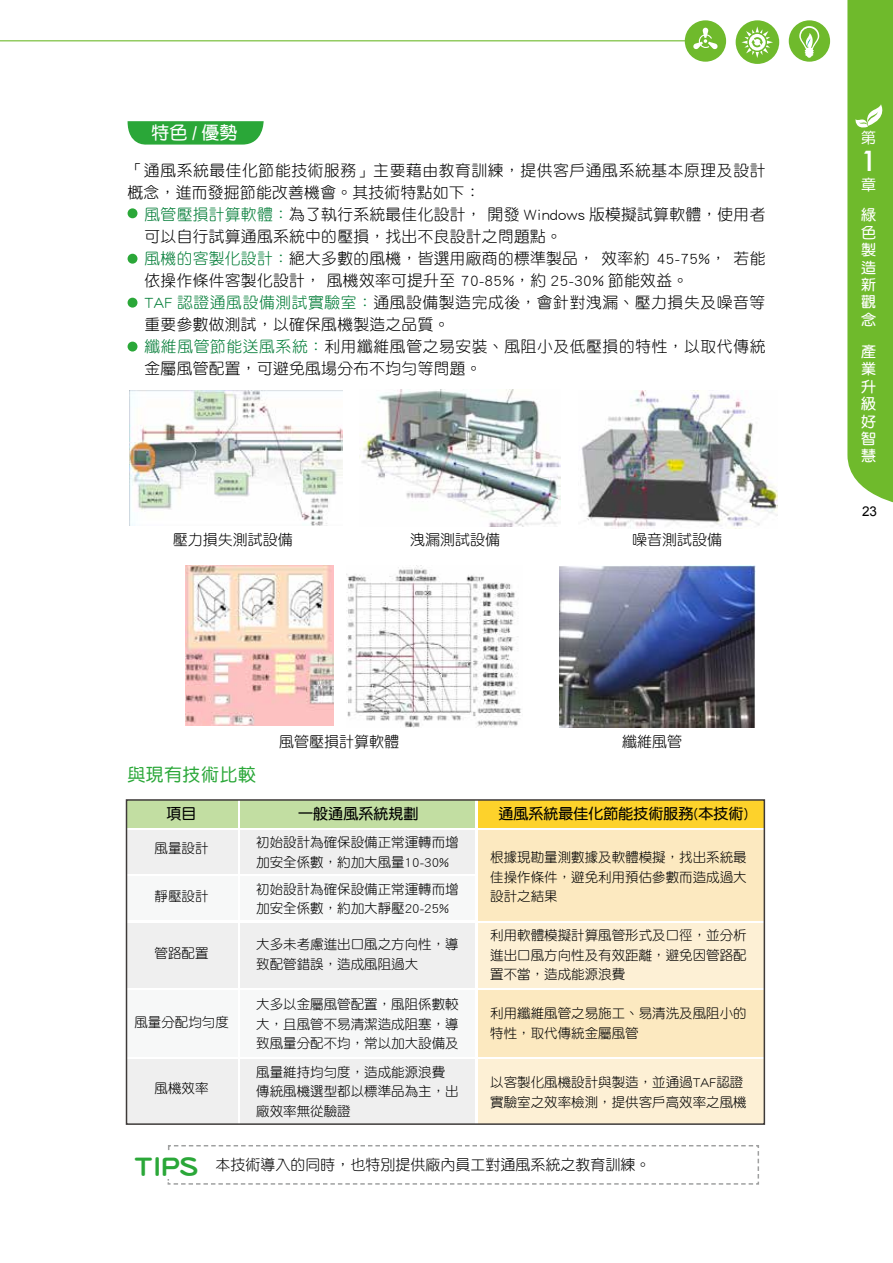
<style>
.page{position:relative;width:893px;height:1263px;background:#fff}
.page>*{position:absolute;margin:0;border:0;box-sizing:border-box;transform-origin:0 0}
.t1{font:500 27px "Futura";color:#fff}
.t2{font:18px "DF Yuan Std W5";letter-spacing:.02em;color:#2aa738}
.t3{font:18px "DF Yuan Std W7";color:#fff}
.t4{font:15.75px/21.9px "DF Yuan Std W3";letter-spacing:.02em;color:#000}
.t5{font:15.75px/21.9px "DF Yuan Std W3";letter-spacing:.04em;color:#000}
.t6{font:15px "DF Yuan Std W3";color:#000}
.t7{font:15px "DF Yuan Std W7";color:#000}
.t8{font:15px/17.4px "DF Yuan Std W7";color:#fff;text-align:justify}
.t9{font:15px "DF Yuan Std W5";color:#fff}
.t10{font:13.5px/19.5px "DF Yuan Std W3";color:#000}
.t11{font:13.5px "Arial";color:#000}
.s1{color:#007c36}
.s2{font-family:"DF Yuan Std W8";font-size:27px;color:#2aa738}
</style>
<div class="page">
<div style="left:736px;top:20px;width:43px;height:44px;background:#6fba2c;border-radius:50%"></div>
<div style="left:789px;top:20px;width:41px;height:42px;background:#6fba2c;border-radius:50%"></div>
<svg style="left:799px;top:26px;width:20px;height:32px"></svg>
<div style="left:685px;top:20px;width:41px;height:42px;background:#6fba2c;border-radius:50%"></div>
<svg style="left:0;top:28px;width:723px;height:34px"></svg>
<div style="left:847px;top:0;width:46px;height:503px;background:#6fba2c"></div>
<svg style="left:741px;top:26px;width:32px;height:32px"></svg>
<svg style="left:128px;top:121px;width:136px;height:24px;background:#3bae47"></svg>
<div style="left:128px;top:208px;width:9px;height:10px;background:#2aa738;border-radius:50%"></div>
<div style="left:128px;top:254px;width:9px;height:10px;background:#2aa738;border-radius:50%"></div>
<div style="left:128px;top:298px;width:9px;height:10px;background:#2aa738;border-radius:50%"></div>
<div style="left:128px;top:342px;width:9px;height:9px;background:#2aa738;border-radius:50%"></div>
<svg style="left:167px;top:1145px;width:592px;height:40px"></svg>
<img style="left:129px;top:391px;width:213px;height:135px">
<img style="left:359px;top:390px;width:201px;height:137px">
<img style="left:580px;top:390px;width:197px;height:138px">
<img style="left:185px;top:565px;width:149px;height:161px">
<img style="left:346px;top:565px;width:175px;height:163px">
<img style="left:559px;top:565px;width:196px;height:162px">
<div style="left:240px;top:800px;width:235px;height:27px;background:#c2dea2"></div>
<div style="left:478px;top:990px;width:286px;height:67px;background:#fce9c0"></div>
<div style="left:240px;top:830px;width:235px;height:43px;background:#efefef"></div>
<div style="left:240px;top:877px;width:235px;height:43px;background:#f7f8f8"></div>
<div style="left:240px;top:923px;width:235px;height:64px;background:#efefef"></div>
<div style="left:240px;top:990px;width:235px;height:67px;background:#f7f8f8"></div>
<div style="left:240px;top:1060px;width:235px;height:64px;background:#efefef"></div>
<div style="left:126px;top:830px;width:112px;height:43px;background:#efefef"></div>
<div style="left:126px;top:877px;width:112px;height:43px;background:#f7f8f8"></div>
<div style="left:126px;top:923px;width:112px;height:64px;background:#efefef"></div>
<div style="left:126px;top:990px;width:112px;height:67px;background:#f7f8f8"></div>
<div style="left:126px;top:1060px;width:112px;height:64px;background:#efefef"></div>
<div style="left:478px;top:800px;width:286px;height:27px;background:#fdd22b"></div>
<div style="left:478px;top:830px;width:286px;height:90px;background:#fce9c0"></div>
<div style="left:478px;top:923px;width:286px;height:64px;background:#fdf0d5"></div>
<div style="left:478px;top:1060px;width:286px;height:64px;background:#fdf0d5"></div>
<div style="left:126px;top:800px;width:112px;height:27px;background:#c2dea2"></div>
<div style="left:126px;top:799px;width:639px;height:326px;border:2px solid #3e3a39"></div>
<h2 class="t3" style="left:152px;top:123px;width:88px">特色 / 優勢</h2>
<p class="t5" style="left:128px;top:160px;width:639px">「通風系統最佳化節能技術服務」主要藉由教育訓練，提供客戶通風系統基本原理及設計概念，進而發掘節能改善機會。其技術特點如下：</p>
<p class="t4" style="left:145px;top:203px;width:622px"><span class="s1">風管壓損計算軟體：</span>為了執行系統最佳化設計， 開發 Windows 版模擬試算軟體，使用者可以自行試算通風系統中的壓損，找出不良設計之問題點。<br><span class="s1">風機的客製化設計：</span>絕大多數的風機，皆選用廠商的標準製品， 效率約 45-75%， 若能依操作條件客製化設計， 風機效率可提升至 70-85%，約 25-30% 節能效益。<br><span class="s1">TAF 認證通風設備測試實驗室：</span>通風設備製造完成後，會針對洩漏、壓力損失及噪音等重要參數做測試，以確保風機製造之品質。<br><span class="s1">纖維風管節能送風系統：</span>利用纖維風管之易安裝、風阻小及低壓損的特性，以取代傳統金屬風管配置，可避免風場分布不均勻等問題。</p>
<p class="t6" style="left:173px;top:532px;width:121px">壓力損失測試設備</p>
<p class="t6" style="left:410px;top:532px;width:91px">洩漏測試設備</p>
<p class="t6" style="left:632px;top:532px;width:91px">噪音測試設備</p>
<h2 class="t2" style="left:128px;top:765px;width:130px">與現有技術比較</h2>
<p class="t6" style="left:279px;top:733px;width:121px">風管壓損計算軟體</p>
<p class="t6" style="left:622px;top:733px;width:61px">纖維風管</p>
<p class="t7" style="left:167px;top:805px;width:32px">項目</p>
<p class="t10" style="left:155px;top:839px;width:55px">風量設計</p>
<p class="t10" style="left:155px;top:887px;width:55px">靜壓設計</p>
<p class="t10" style="left:155px;top:944px;width:55px">管路配置</p>
<p class="t10" style="left:134px;top:1013px;width:96px">風量分配均勻度</p>
<p class="t10" style="left:155px;top:1079px;width:55px">風機效率</p>
<p class="t7" style="left:298px;top:805px;width:122px">一般通風系統規劃</p>
<p class="t10" style="left:256px;top:833px;width:204px">初始設計為確保設備正常運轉而增加安全係數，約加大風量10-30%</p>
<p class="t10" style="left:256px;top:879px;width:204px">初始設計為確保設備正常運轉而增加安全係數，約加大靜壓20-25%</p>
<p class="t10" style="left:256px;top:935px;width:204px">大多未考慮進出口風之方向性，導致配管錯誤，造成風阻過大</p>
<p class="t10" style="left:256px;top:995px;width:204px;text-align:justify">大多以金屬風管配置，風阻係數較大，且風管不易清潔造成阻塞，導致風量分配不均，常以加大設備及</p>
<p class="t10" style="left:256px;top:1062px;width:204px">風量維持均勻度，造成能源浪費傳統風機選型都以標準品為主，出廠效率無從驗證</p>
<p class="t7" style="left:498px;top:805px;width:251px">通風系統最佳化節能技術服務(本技術)</p>
<p class="t10" style="left:490px;top:848px;width:258px;text-align:justify">根據現勘量測數據及軟體模擬，找出系統最佳操作條件，避免利用預估參數而造成過大設計之結果</p>
<p class="t10" style="left:490px;top:926px;width:258px;text-align:justify">利用軟體模擬計算風管形式及口徑，並分析進出口風方向性及有效距離，避免因管路配置不當，造成能源浪費</p>
<p class="t10" style="left:490px;top:1004px;width:258px">利用纖維風管之易施工、易清洗及風阻小的特性，取代傳統金屬風管</p>
<p class="t10" style="left:490px;top:1073px;width:258px">以客製化風機設計與製造，並通過TAF認證實驗室之效率檢測，提供客戶高效率之風機</p>
<p class="t6" style="left:135px;top:1156px;width:517px"><span class="s2">TIPS</span> 本技術導入的同時，也特別提供廠內員工對通風系統之教育訓練。</p>
<p class="t9" style="left:861px;top:130px;width:16px">第</p>
<h1 class="t1" style="left:860px;top:143px;width:18px">1</h1>
<p class="t9" style="left:861px;top:177px;width:16px">章</p>
<p class="t8" style="left:861px;top:206px;width:16px">綠色製造新觀念</p>
<p class="t8" style="left:861px;top:343px;width:16px">產業升級好智慧</p>
<p class="t11" style="left:862px;top:502px;width:17px">23</p>
</div>
